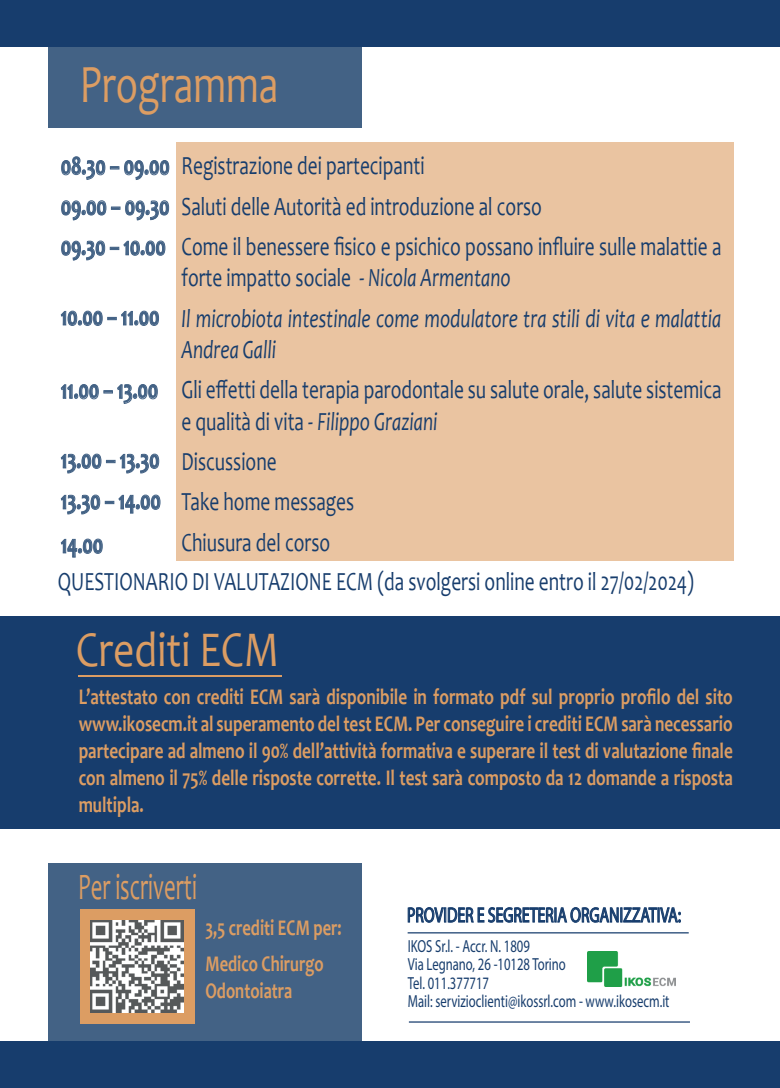
<style>
.page{position:relative;width:780px;height:1088px;background:#fff}
.page>*{position:absolute;margin:0;border:0;box-sizing:border-box;transform-origin:0 0}
.t1{font:54.38px "Candara";color:#dc9d63;scale:.73 1}
.t2{font:50.25px "Candara";color:#dc9d63;scale:.82 1}
.t3{font:37.62px "Candara";color:#dc9d63;scale:.61 1}
.t4{font:26.25px/40.2px "Candara";color:#173d6d;scale:.73 1}
.t5{font:italic 26.25px/40.2px "Candara";color:#173d6d;scale:.73 1}
.t6{font:700 26.25px/40.2px "Candara";color:#436285;text-align:justify;scale:.73 1}
.t7{font:700 22.5px/27px "Candara";color:#dc9d63;text-align:justify;scale:.76 1}
.t8{font:700 22.5px/35.8px "Candara";color:#dc9d63;scale:.73 1}
.t9{font:21.25px "Myriad Pro";color:#173d6d;scale:.74 1}
.t10{font:17.5px/18.5px "Myriad Pro";color:#173d6d;scale:.73 1}
.s1{font-style:normal}
.s2{font-style:italic}
</style>
<div class="page">
<div style="left:49px;top:0;width:313px;height:128px;background:#436285"></div>
<div style="left:49px;top:864px;width:313px;height:224px;background:#436285"></div>
<div style="left:176px;top:142px;width:558px;height:418px;background:#eac4a1"></div>
<div style="left:0;top:0;width:780px;height:47px;background:#173d6d"></div>
<svg style="left:61px;top:156px;width:108px;height:24px"></svg>
<svg style="left:61px;top:200px;width:108px;height:20px"></svg>
<svg style="left:61px;top:240px;width:104px;height:21px"></svg>
<svg style="left:61px;top:310px;width:98px;height:16px"></svg>
<svg style="left:61px;top:494px;width:100px;height:21px"></svg>
<svg style="left:61px;top:538px;width:42px;height:20px"></svg>
<svg style="left:61px;top:453px;width:98px;height:21px"></svg>
<div style="left:0;top:616px;width:780px;height:213px;background:#173d6d"></div>
<div style="left:0;top:1041px;width:780px;height:47px;background:#173d6d"></div>
<div style="left:80px;top:909px;width:114px;height:115px;background:#dc9d63"></div>
<img style="left:91px;top:921px;width:92px;height:91px">
<svg style="left:407px;top:907px;width:273px;height:16px"></svg>
<img style="left:587px;top:951px;width:88px;height:35px">
<hr style="left:409px;top:1021px;width:281px;height:1px;background:#173d6d">
<hr style="left:407px;top:932px;width:281px;height:1px;background:#173d6d">
<hr style="left:79px;top:675px;width:203px;height:2px;background:#dc9d63">
<svg style="left:61px;top:384px;width:97px;height:20px"></svg>
<h1 class="t1" style="left:80px;top:50px;width:274px">Programma</h1>
<p class="t6" style="left:61px;top:145px;width:150px">08.30 – 09.00<br>09.00 – 09.30<br>09.30 – 10.00</p>
<p class="t6" style="left:61px;top:296px;width:136px">10.00 – 11.00</p>
<p class="t6" style="left:61px;top:369px;width:135px">11.00 – 13.00</p>
<p class="t6" style="left:61px;top:439px;width:137px">13.00 – 13.30</p>
<p class="t6" style="left:61px;top:478px;width:138px;line-height:44px">13.30 – 14.00<br>14.00</p>
<p class="t4" style="left:181px;top:145px;width:741px">Registrazione dei partecipanti<br>Saluti delle Autorità ed introduzione al corso<br>Come il benessere fisico e psichico possano influire sulle malattie a</p>
<p class="t5" style="left:181px;top:257px;width:741px"><span class="s1">forte impatto sociale -</span> Nicola Armentano<br>Il microbiota intestinale come modulatore tra stili di vita e malattia</p>
<p class="t5" style="left:181px;top:329px;width:131px">Andrea Galli</p>
<p class="t4" style="left:181px;top:374px;width:741px;line-height:31.5px">Gli effetti della terapia parodontale su salute orale, salute sistemica e qualità di vita - <span class="s2">Filippo Graziani</span></p>
<p class="t4" style="left:181px;top:441px;width:238px">Discussione<br>Take home messages<br>Chiusura del corso</p>
<p class="t4" style="left:58px;top:561px;width:872px">QUESTIONARIO DI VALUTAZIONE ECM (da svolgersi online entro il 27/02/2024)</p>
<h2 class="t2" style="left:76px;top:618px;width:249px">Crediti ECM</h2>
<p class="t7" style="left:79px;top:683px;width:862px">L’attestato con crediti ECM sarà disponibile in formato pdf sul proprio profilo del sito www.ikosecm.it al superamento del test ECM. Per conseguire i crediti ECM sarà necessario partecipare ad almeno il 90% dell’attività formativa e superare il test di valutazione finale con almeno il 75% delle risposte corrette. Il test sarà composto da 12 domande a risposta multipla.</p>
<h3 class="t3" style="left:78px;top:863px;width:196px">Per iscriverti</h3>
<p class="t8" style="left:205px;top:910px;width:188px">3,5 crediti ECM per:<br>Medico Chirurgo</p>
<p class="t8" style="left:205px;top:973px;width:120px">Odontoiatra</p>
<p class="t9" style="left:407px;top:902px;width:372px">PROVIDER E SEGRETERIA ORGANIZZATIVA:</p>
<p class="t10" style="left:408px;top:936px;width:360px">IKOS Sr.l. - Accr. N. 1809<br>Via Legnano, 26 -10128 Torino<br>Tel. 011.377717<br>Mail: servizioclienti@ikossrl.com - www.ikosecm.it</p>
</div>
